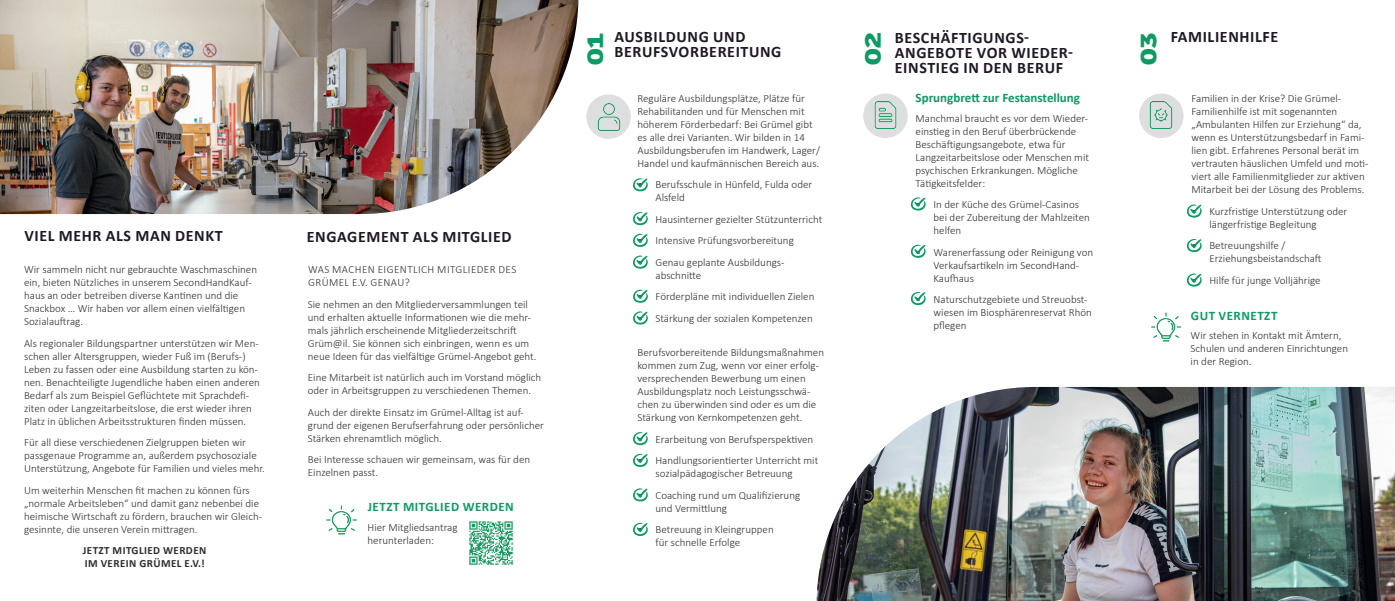
<style>
.page{position:relative;width:1395px;height:601px;background:#fff}
.page>*{position:absolute;margin:0;border:0;box-sizing:border-box;transform-origin:0 0}
.t1{font:21.8px "Museo Sans 900";color:#0d9b63;scale:1.33 1}
.Headliners{font:700 16px "Calibri";letter-spacing:.04em;color:#201825}
.Headline_Small{font:700 13px "Calibri";letter-spacing:.04em;color:#0d9b63}
.Headline_Small-2{font:700 13px "Calibri";letter-spacing:.01em;color:#0d9b63}
.Small_Text_Black{font:300 11px/13px "Calibri";color:#2c2f31}
.Small_Text_Black-2{font:300 11px/13px "Calibri";letter-spacing:.04em;color:#2c2f31}
.Small_Text_Black-3{font:700 11px/13px "Calibri";letter-spacing:.04em;color:#2c2f31}
</style>
<div class="page">
<div style="left:586px;top:94px;width:45px;height:45px;background:#dddee0;border-radius:50%"></div>
<img style="left:0;top:0;width:578px;height:214px">
<img style="left:816px;top:387px;width:579px;height:214px">
<img style="left:597px;top:104px;width:24px;height:27px">
<img style="left:469px;top:521px;width:44px;height:44px">
<img style="left:326px;top:505px;width:31px;height:30px">
<div style="left:863px;top:94px;width:44px;height:44px;background:#dddee0;border-radius:50%"></div>
<img style="left:874px;top:102px;width:23px;height:27px">
<div style="left:1139px;top:94px;width:44px;height:44px;background:#dddee0;border-radius:50%"></div>
<img style="left:1149px;top:102px;width:24px;height:27px">
<img style="left:1151px;top:312px;width:30px;height:30px">
<svg style="left:910px;top:244px;width:15px;height:14px"></svg>
<svg style="left:910px;top:197px;width:15px;height:14px"></svg>
<svg style="left:910px;top:292px;width:15px;height:14px"></svg>
<svg style="left:1186px;top:239px;width:15px;height:14px"></svg>
<svg style="left:1186px;top:204px;width:15px;height:14px"></svg>
<svg style="left:1186px;top:273px;width:15px;height:14px"></svg>
<svg style="left:633px;top:488px;width:15px;height:14px"></svg>
<svg style="left:633px;top:453px;width:15px;height:14px"></svg>
<svg style="left:633px;top:522px;width:15px;height:14px"></svg>
<svg style="left:633px;top:432px;width:15px;height:14px"></svg>
<svg style="left:633px;top:233px;width:15px;height:14px"></svg>
<svg style="left:633px;top:212px;width:15px;height:14px"></svg>
<svg style="left:633px;top:255px;width:15px;height:14px"></svg>
<svg style="left:633px;top:178px;width:15px;height:14px"></svg>
<svg style="left:633px;top:289px;width:15px;height:14px"></svg>
<svg style="left:633px;top:311px;width:15px;height:14px"></svg>
<p class="Headliners" style="left:24px;top:224px;width:200px">VIEL MEHR ALS MAN DENKT</p>
<p class="Small_Text_Black" style="left:24px;top:263px;width:234px">Wir sammeln nicht nur gebrauchte Waschmaschinen ein, bieten Nützliches in unserem SecondHandKauf&shy;haus an oder betreiben diverse Kantinen und die Snackbox … Wir haben vor allem einen vielfältigen Sozialauftrag.</p>
<p class="Small_Text_Black" style="left:24px;top:337px;width:237px">Als regionaler Bildungspartner unterstützen wir Men&shy;schen aller Altersgruppen, wieder Fuß im (Berufs-)<br>Leben zu fassen oder eine Ausbildung starten zu kön&shy;nen. Benachteiligte Jugendliche haben einen anderen Bedarf als zum Beispiel Geflüchtete mit Sprachdefi&shy;ziten oder Langzeitarbeitslose, die erst wieder ihren Platz in üblichen Arbeitsstrukturen finden müssen.</p>
<p class="Small_Text_Black" style="left:24px;top:436px;width:242px">Für all diese verschiedenen Zielgruppen bieten wir passgenaue Programme an, außerdem psychosoziale<br>Unterstützung, Angebote für Familien und vieles mehr.</p>
<p class="Small_Text_Black" style="left:24px;top:484px;width:239px">Um weiterhin Menschen fit machen zu können fürs „normale Arbeitsleben“ und damit ganz nebenbei die heimische Wirtschaft zu fördern, brauchen wir Gleich&shy;gesinnte, die unseren Verein mittragen.</p>
<p class="Small_Text_Black-3" style="left:83px;top:544px;width:125px">JETZT MITGLIED WERDEN<br>IM VEREIN GRÜMEL E.V.!</p>
<p class="Headliners" style="left:307px;top:225px;width:206px">ENGAGEMENT ALS MITGLIED</p>
<p class="Small_Text_Black-2" style="left:308px;top:263px;width:210px">WAS MACHEN EIGENTLICH MITGLIEDER DES<br>GRÜMEL E.V. GENAU?</p>
<p class="Small_Text_Black" style="left:308px;top:298px;width:230px">Sie nehmen an den Mitgliederversammlungen teil und erhalten aktuelle Informationen wie die mehr&shy;mals jährlich erscheinende Mitgliederzeitschrift Grüm@il. Sie können sich einbringen, wenn es um neue Ideen für das vielfältige Grümel-Angebot geht.</p>
<p class="Small_Text_Black" style="left:308px;top:371px;width:235px">Eine Mitarbeit ist natürlich auch im Vorstand möglich oder in Arbeitsgruppen zu verschiedenen Themen.</p>
<p class="Small_Text_Black" style="left:308px;top:406px;width:238px">Auch der direkte Einsatz im Grümel-Alltag ist auf&shy;grund der eigenen Berufserfahrung oder persönlicher<br>Stärken ehrenamtlich möglich.</p>
<p class="Small_Text_Black" style="left:308px;top:453px;width:224px">Bei Interesse schauen wir gemeinsam, was für den<br>Einzelnen passt.</p>
<p class="Headline_Small" style="left:368px;top:498px;width:147px">JETZT MITGLIED WERDEN</p>
<p class="Small_Text_Black" style="left:367px;top:520px;width:92px">Hier Mitgliedsantrag herunterladen:</p>
<p class="Headliners" style="left:895px;top:26px;width:136px">BESCHÄFTIGUNGS-</p>
<p class="Headliners" style="left:895px;top:41px;width:180px">ANGEBOTE VOR WIEDER-</p>
<p class="Headliners" style="left:895px;top:56px;width:170px">EINSTIEG IN DEN BERUF</p>
<p class="Headliners" style="left:614px;top:26px;width:132px">AUSBILDUNG UND</p>
<p class="Headliners" style="left:614px;top:41px;width:168px">BERUFSVORBEREITUNG</p>
<p class="t1" style="left:583px;top:66px;width:26px;rotate:-90deg">01</p>
<p class="t1" style="left:861px;top:66px;width:27px;rotate:-90deg">02</p>
<p class="t1" style="left:1136px;top:66px;width:27px;rotate:-90deg">03</p>
<p class="Headliners" style="left:1170px;top:26px;width:109px">FAMILIENHILFE</p>
<p class="Small_Text_Black" style="left:637px;top:92px;width:184px">Reguläre Ausbildungsplätze, Plätze für Rehabilitanden und für Menschen mit höherem Förderbedarf: Bei Grümel gibt es alle drei Varianten. Wir bilden in 14<br>Ausbildungsberufen im Handwerk, Lager/ Handel und kaufmännischen Bereich aus.</p>
<p class="Small_Text_Black" style="left:655px;top:178px;width:158px;text-indent:-18px">• Berufsschule in Hünfeld, Fulda oder<br>Alsfeld</p>
<p class="Small_Text_Black" style="left:637px;top:213px;width:186px">• Hausinterner gezielter Stützunterricht</p>
<p class="Small_Text_Black" style="left:637px;top:234px;width:158px">• Intensive Prüfungsvorbereitung</p>
<p class="Small_Text_Black" style="left:655px;top:256px;width:130px;text-indent:-18px">• Genau geplante Ausbildungs&shy;abschnitte</p>
<p class="Small_Text_Black" style="left:637px;top:290px;width:178px">• Förderpläne mit individuellen Zielen</p>
<p class="Small_Text_Black" style="left:637px;top:312px;width:177px">• Stärkung der sozialen Kompetenzen</p>
<p class="Small_Text_Black" style="left:637px;top:346px;width:188px">Berufsvorbereitende Bildungsmaßnahmen kommen zum Zug, wenn vor einer erfolg&shy;versprechenden Bewerbung um einen Ausbildungsplatz noch Leistungsschwä&shy;chen zu überwinden sind oder es um die Stärkung von Kernkompetenzen geht.</p>
<p class="Small_Text_Black" style="left:637px;top:433px;width:177px">• Erarbeitung von Berufsperspektiven</p>
<p class="Small_Text_Black" style="left:655px;top:454px;width:164px;text-indent:-18px">• Handlungsorientierter Unterricht mit sozialpädagogischer Betreuung</p>
<p class="Small_Text_Black" style="left:655px;top:489px;width:146px;text-indent:-18px">• Coaching rund um Qualifizierung und Vermittlung</p>
<p class="Small_Text_Black" style="left:655px;top:523px;width:120px;text-indent:-18px">• Betreuung in Kleingruppen für schnelle Erfolge</p>
<p class="Headline_Small-2" style="left:915px;top:89px;width:166px">Sprungbrett zur Festanstellung</p>
<p class="Small_Text_Black" style="left:1191px;top:92px;width:178px">Familien in der Krise? Die Grümel-Familienhilfe ist mit sogenannten „Ambulanten Hilfen zur Erziehung“ da, wenn es Unterstützungsbedarf in Fami&shy;lien gibt. Erfahrenes Personal berät im vertrauten häuslichen Umfeld und moti&shy;viert alle Familienmitglieder zur aktiven Mitarbeit bei der Lösung des Problems.</p>
<p class="Small_Text_Black" style="left:1209px;top:205px;width:139px;text-indent:-18px">• Kurzfristige Unterstützung oder längerfristige Begleitung</p>
<p class="Small_Text_Black" style="left:1209px;top:239px;width:114px;text-indent:-18px">• Betreuungshilfe /<br>Erziehungsbeistandschaft</p>
<p class="Small_Text_Black" style="left:1191px;top:274px;width:131px">• Hilfe für junge Volljährige</p>
<p class="Small_Text_Black" style="left:915px;top:111px;width:175px">Manchmal braucht es vor dem Wieder&shy;einstieg in den Beruf überbrückende Beschäftigungsangebote, etwa für Langzeitarbeitslose oder Menschen mit psychischen Erkrankungen. Mögliche Tätigkeitsfelder:</p>
<p class="Small_Text_Black" style="left:933px;top:198px;width:158px;text-indent:-18px">• In der Küche des Grümel-Casinos bei der Zubereitung der Mahlzeiten helfen</p>
<p class="Small_Text_Black" style="left:933px;top:245px;width:161px;text-indent:-18px">• Warenerfassung oder Reinigung von<br>Verkaufsartikeln im SecondHand-<br>Kaufhaus</p>
<p class="Small_Text_Black" style="left:933px;top:293px;width:160px;text-indent:-18px">• Naturschutzgebiete und Streuobst&shy;wiesen im Biosphärenreservat Rhön pflegen</p>
<p class="Headline_Small" style="left:1191px;top:306px;width:88px">GUT VERNETZT</p>
<p class="Small_Text_Black" style="left:1190px;top:329px;width:159px">Wir stehen in Kontakt mit Ämtern,<br>Schulen und anderen Einrichtungen in der Region.</p>
</div>
